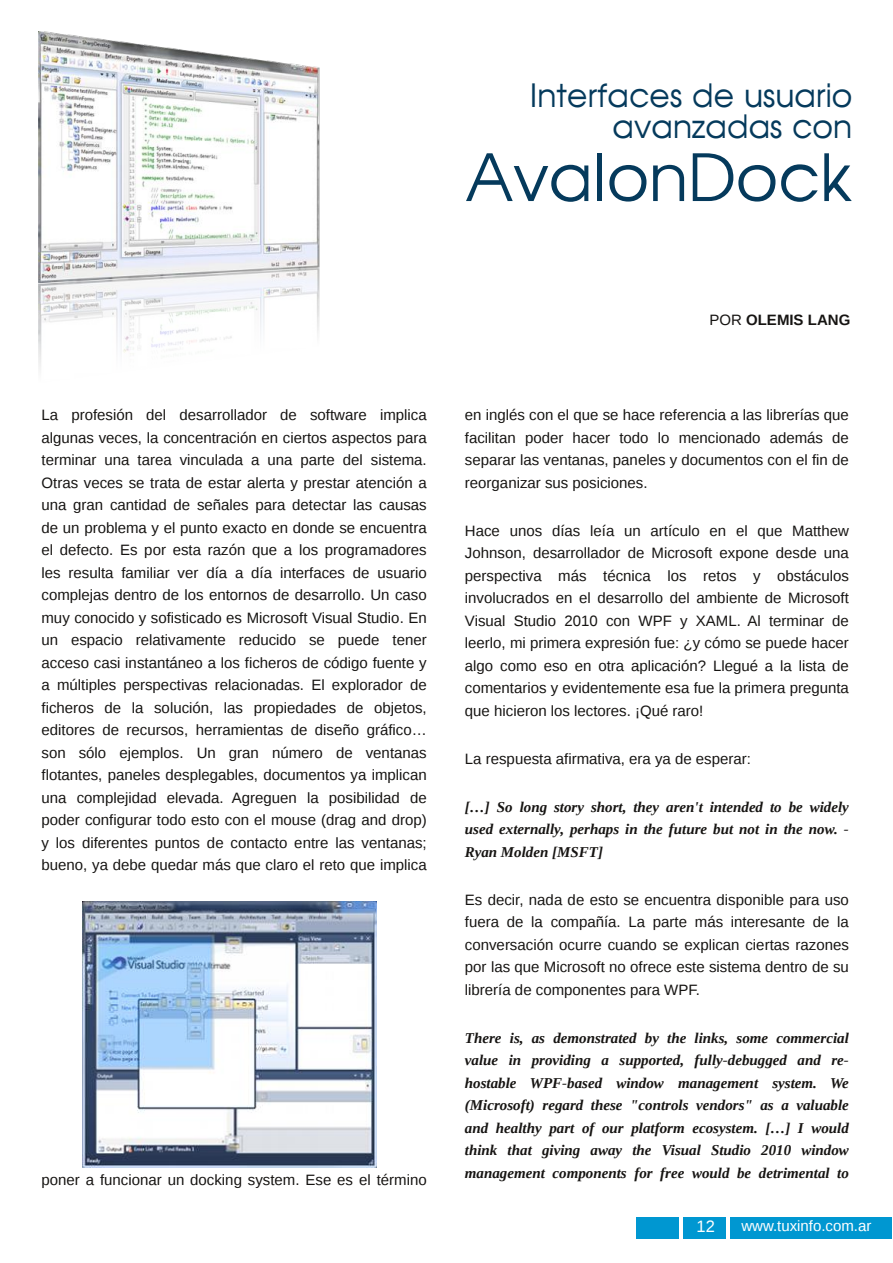
<style>
.page{position:relative;width:893px;height:1263px;background:#fff}
.page>*{position:absolute;margin:0;border:0;box-sizing:border-box;transform-origin:0 0}
.t1{font:64.5px "Avante";color:#053a5c}
.t2{font:31.5px/31.5px "Avante";color:#053a5c;text-align:right}
.t3{font:16.5px "Liberation Sans";color:#fff}
.t4{font:15px/22.5px "Liberation Sans";color:#161412;text-align:justify}
.t5{font:italic 700 15px/22.5px "Liberation Serif";color:#161412;text-align:justify}
.t6{font:15px "Liberation Sans";color:#fff}
.t7{font:700 15px "Liberation Sans";color:#161412}
.s1{font-weight:400}
</style>
<div class="page">
<div style="left:636px;top:1218px;width:256px;height:21px;background:#0097d1"></div>
<hr style="left:679px;top:1215px;width:4px;height:40px;background:#fff">
<hr style="left:726px;top:1209px;width:4px;height:40px;background:#fff">
<img style="left:38px;top:31px;width:282px;height:339px">
<img style="left:82px;top:902px;width:294px;height:266px">
<h2 class="t2" style="left:530px;top:79px;width:323px">Interfaces de usuario avanzadas con</h2>
<h1 class="t1" style="left:466px;top:138px;width:388px">AvalonDock</h1>
<p class="t4" style="left:41px;top:404px;width:387px">La profesión del desarrollador de software implica algunas veces, la concentración en ciertos aspectos para terminar una tarea vinculada a una parte del sistema.<br>Otras veces se trata de estar alerta y prestar atención a una gran cantidad de señales para detectar las causas de un problema y el punto exacto en donde se encuentra el defecto. Es por esta razón que a los programadores les resulta familiar ver día a día interfaces de usuario complejas dentro de los entornos de desarrollo. Un caso muy conocido y sofisticado es Microsoft Visual Studio. En un espacio relativamente reducido se puede tener acceso casi instantáneo a los ficheros de código fuente y a múltiples perspectivas relacionadas. El explorador de ficheros de la solución, las propiedades de objetos, editores de recursos, herramientas de diseño gráfico… son sólo ejemplos. Un gran número de ventanas flotantes, paneles desplegables, documentos ya implican una complejidad elevada. Agreguen la posibilidad de poder configurar todo esto con el mouse (drag and drop) y los diferentes puntos de contacto entre las ventanas; bueno, ya debe quedar más que claro el reto que implica</p>
<p class="t4" style="left:41px;top:1169px;width:387px">poner a funcionar un docking system. Ese es el término</p>
<p class="t7" style="left:709px;top:311px;width:142px"><span class="s1">POR</span> OLEMIS LANG</p>
<p class="t4" style="left:465px;top:404px;width:385px">en inglés con el que se hace referencia a las librerías que facilitan poder hacer todo lo mencionado además de separar las ventanas, paneles y documentos con el fin de reorganizar sus posiciones.</p>
<p class="t4" style="left:465px;top:519px;width:385px">Hace unos días leía un artículo en el que Matthew Johnson, desarrollador de Microsoft expone desde una perspectiva más técnica los retos y obstáculos involucrados en el desarrollo del ambiente de Microsoft Visual Studio 2010 con WPF y XAML. Al terminar de leerlo, mi primera expresión fue: ¿y cómo se puede hacer algo como eso en otra aplicación? Llegué a la lista de comentarios y evidentemente esa fue la primera pregunta que hicieron los lectores. ¡Qué raro!</p>
<p class="t4" style="left:465px;top:747px;width:287px">La respuesta afirmativa, era ya de esperar:</p>
<p class="t5" style="left:465px;top:795px;width:385px">[…] So long story short, they aren't intended to be widely used externally, perhaps in the future but not in the now. - Ryan Molden [MSFT]</p>
<p class="t4" style="left:465px;top:888px;width:385px">Es decir, nada de esto se encuentra disponible para uso fuera de la compañía. La parte más interesante de la conversación ocurre cuando se explican ciertas razones por las que Microsoft no ofrece este sistema dentro de su librería de componentes para WPF.</p>
<p class="t5" style="left:465px;top:1026px;width:385px">There is, as demonstrated by the links, some commercial value in providing a supported, fully-debugged and re&shy;hostable WPF-based window management system. We (Microsoft) regard these "controls vendors" as a valuable and healthy part of our platform ecosystem. […] I would think that giving away the Visual Studio 2010 window management components for free would be detrimental to</p>
<p class="t3" style="left:697px;top:1216px;width:20px">12</p>
<p class="t6" style="left:741px;top:1217px;width:132px">www.tuxinfo.com.ar</p>
</div>
